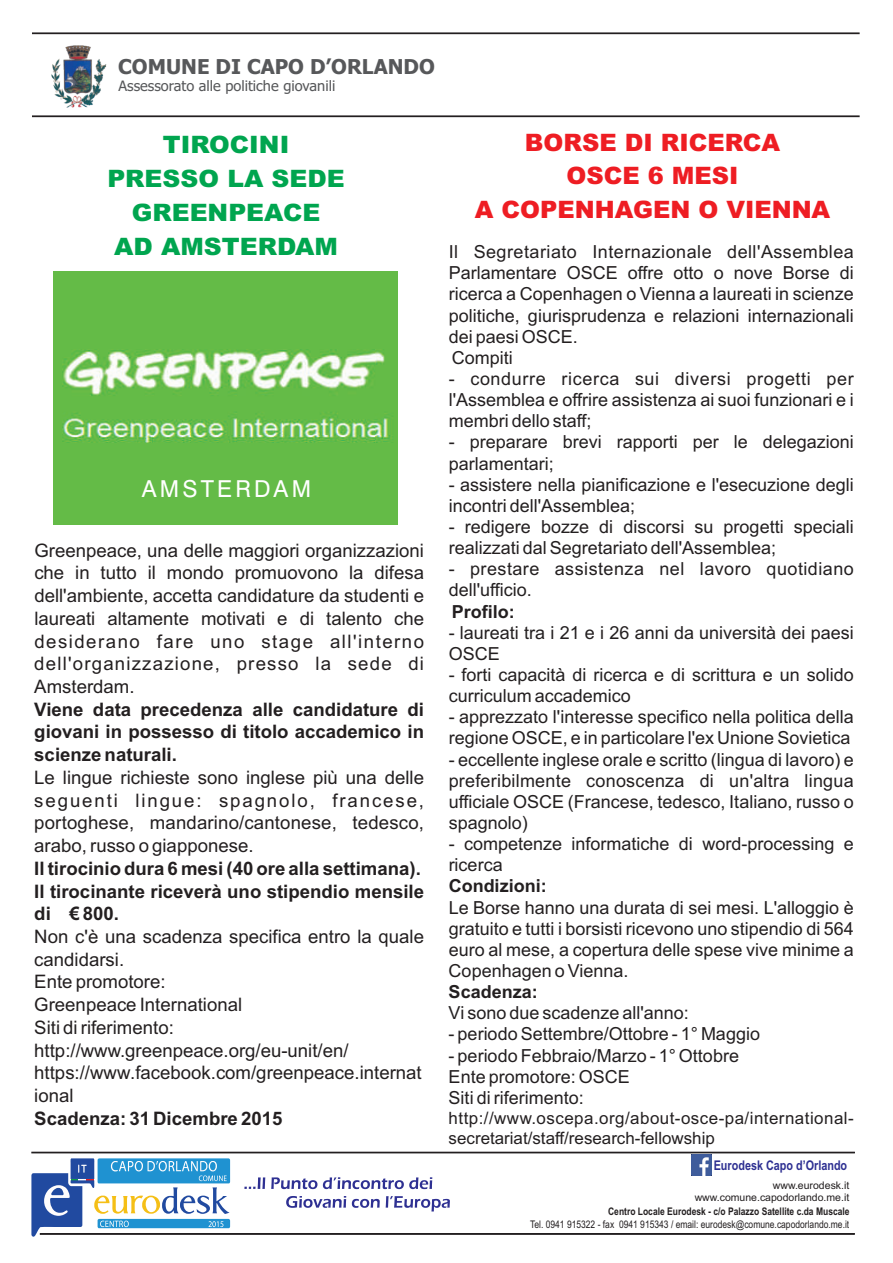
<style>
.page{position:relative;width:893px;height:1263px;background:#fff}
.page>*{position:absolute;margin:0;border:0;box-sizing:border-box;transform-origin:0 0}
.t1{font:900 24px/33.9px "Arial";color:#00a54f;text-align:center;scale:1.04 1}
.t2{font:900 24px/33.9px "Arial";color:#ee1d23;text-align:center}
.t3{font:23.4px "Swiss 721 BT";letter-spacing:.135em;color:#fff}
.t4{font:700 20.55px "Tahoma";color:#57585a}
.t5{font:18.6px/22.6px "Arial";color:#231f20;text-align:justify}
.t6{font:700 18.6px/22.6px "Arial";color:#231f20;text-align:justify}
.t7{font:18px/21.1px "Arial";color:#231f20}
.t8{font:18px/21.1px "Arial";letter-spacing:.025em;color:#231f20}
.t9{font:700 18px "Arial";color:#231f20}
.t10{font:16.95px/20px "Arial";letter-spacing:.025em;color:#231f20}
.t11{font:14.4px "Tahoma";color:#57585a}
.t12{font:700 13.35px "Arial";color:#2e3092;scale:.81 1}
.t13{font:10.5px "Arial";color:#231f20;scale:.81 1}
.t14{font:700 10.5px "Arial";color:#231f20;scale:.81 1}
.t15{font:10.5px/11.7px "Arial";color:#231f20;text-align:right}
</style>
<div class="page">
<div style="left:32px;top:33px;width:827px;height:1px;border:1px solid #231f20"></div>
<img style="left:51px;top:45px;width:56px;height:63px">
<div style="left:32px;top:115px;width:827px;height:2px;border:1px solid #231f20"></div>
<div style="left:40px;top:1233px;width:815px;height:2px;border:1px solid #231f20"></div>
<div style="left:31px;top:1152px;width:824px;height:1px;border:1px solid #231f20"></div>
<svg style="left:244px;top:1177px;width:188px;height:12px"></svg>
<svg style="left:286px;top:1196px;width:164px;height:15px"></svg>
<svg style="left:31px;top:1158px;width:199px;height:79px"></svg>
<img style="left:691px;top:1155px;width:21px;height:20px">
<img style="left:54px;top:271px;width:343px;height:253px">
<p class="t4" style="left:118px;top:58px;width:318px">COMUNE DI CAPO D’ORLANDO</p>
<p class="t11" style="left:118px;top:80px;width:218px">Assessorato alle politiche giovanili</p>
<h1 class="t1" style="left:107px;top:130px;width:230px">TIROCINI<br>PRESSO LA SEDE<br>GREENPEACE<br>AD AMSTERDAM</h1>
<p class="t3" style="left:142px;top:479px;width:171px">AMSTERDAM</p>
<p class="t5" style="left:34px;top:541px;width:391px">Greenpeace, una delle maggiori organizzazioni che in tutto il mondo promuovono la difesa dell'ambiente, accetta candidature da studenti e laureati altamente motivati e di talento che desiderano fare uno stage all'interno dell'organizzazione, presso la sede di Amsterdam.</p>
<p class="t6" style="left:34px;top:700px;width:391px">Viene data precedenza alle candidature di giovani in possesso di titolo accademico in scienze naturali.</p>
<p class="t5" style="left:34px;top:768px;width:391px">Le lingue richieste sono inglese più una delle seguenti lingue: spagnolo, francese, portoghese, mandarino/cantonese, tedesco, arabo, russo o giapponese.</p>
<p class="t6" style="left:34px;top:859px;width:391px;text-align:left">Il tirocinio dura 6 mesi (40 ore alla settimana).<br>Il tirocinante riceverà uno stipendio mensile di € 800.</p>
<p class="t5" style="left:34px;top:927px;width:391px;text-align:left">Non c'è una scadenza specifica entro la quale candidarsi.<br>Ente promotore:<br>Greenpeace International<br>Siti di riferimento: http://www.greenpeace.org/eu-unit/en/ https://www.facebook.com/greenpeace.internat ional</p>
<p class="t6" style="left:34px;top:1108px;width:250px">Scadenza: 31 Dicembre 2015</p>
<h1 class="t2" style="left:475px;top:128px;width:357px">BORSE DI RICERCA<br>OSCE 6 MESI<br>A COPENHAGEN O VIENNA</h1>
<p class="t7" style="left:449px;top:243px;width:407px">Il Segretariato Internazionale dell'Assemblea Parlamentare OSCE offre otto o nove Borse di ricerca a Copenhagen o Vienna a laureati in scienze politiche, giurisprudenza e relazioni internazionali dei paesi OSCE.<br>Compiti</p>
<p class="t7" style="left:449px;top:370px;width:407px;text-align:justify">- condurre ricerca sui diversi progetti per l'Assemblea e offrire assistenza ai suoi funzionari e i membri dello staff;</p>
<p class="t7" style="left:449px;top:433px;width:407px">- preparare brevi rapporti per le delegazioni parlamentari;</p>
<p class="t7" style="left:449px;top:475px;width:407px">- assistere nella pianificazione e l'esecuzione degli incontri dell'Assemblea;</p>
<p class="t7" style="left:449px;top:518px;width:407px">- redigere bozze di discorsi su progetti speciali realizzati dal Segretariato dell'Assemblea;</p>
<p class="t8" style="left:449px;top:560px;width:407px">- prestare assistenza nel lavoro quotidiano dell'ufficio.</p>
<p class="t9" style="left:452px;top:604px;width:64px">Profilo:</p>
<p class="t7" style="left:449px;top:623px;width:407px">- laureati tra i 21 e i 26 anni da università dei paesi<br>OSCE</p>
<p class="t7" style="left:449px;top:666px;width:407px">- forti capacità di ricerca e di scrittura e un solido curriculum accademico</p>
<p class="t7" style="left:449px;top:708px;width:407px">- apprezzato l'interesse specifico nella politica della regione OSCE, e in particolare l'ex Unione Sovietica</p>
<p class="t7" style="left:449px;top:750px;width:407px;text-align:justify">- eccellente inglese orale e scritto (lingua di lavoro) e preferibilmente conoscenza di un'altra lingua ufficiale OSCE (Francese, tedesco, Italiano, russo o spagnolo)</p>
<p class="t7" style="left:449px;top:835px;width:407px">- competenze informatiche di word-processing e ricerca</p>
<p class="t9" style="left:449px;top:879px;width:99px">Condizioni:</p>
<p class="t7" style="left:449px;top:898px;width:407px;text-align:justify">Le Borse hanno una durata di sei mesi. L'alloggio è gratuito e tutti i borsisti ricevono uno stipendio di 564 euro al mese, a copertura delle spese vive minime a Copenhagen o Vienna.</p>
<p class="t9" style="left:449px;top:985px;width:91px">Scadenza:</p>
<p class="t7" style="left:449px;top:1004px;width:242px">Vi sono due scadenze all'anno:</p>
<p class="t7" style="left:449px;top:1025px;width:313px">- periodo Settembre/Ottobre - 1° Maggio</p>
<p class="t7" style="left:449px;top:1046px;width:292px">- periodo Febbraio/Marzo - 1° Ottobre<br>Ente promotore: OSCE<br>Siti di riferimento:</p>
<p class="t10" style="left:449px;top:1109px;width:407px">http://www.oscepa.org/about-osce-pa/international&shy;secretariat/staff/research-fellowship</p>
<p class="t12" style="left:714px;top:1160px;width:166px">Eurodesk Capo d’Orlando</p>
<p class="t15" style="left:695px;top:1180px;width:156px">www.eurodesk.it www.comune.capodorlando.me.it</p>
<p class="t14" style="left:608px;top:1207px;width:300px">Centro Locale Eurodesk - c/o Palazzo Satellite c.da Muscale</p>
<p class="t13" style="left:530px;top:1220px;width:395px">Tel. 0941 915322 - fax 0941 915343 / email: eurodesk@comune.capodorlando.me.it</p>
</div>
